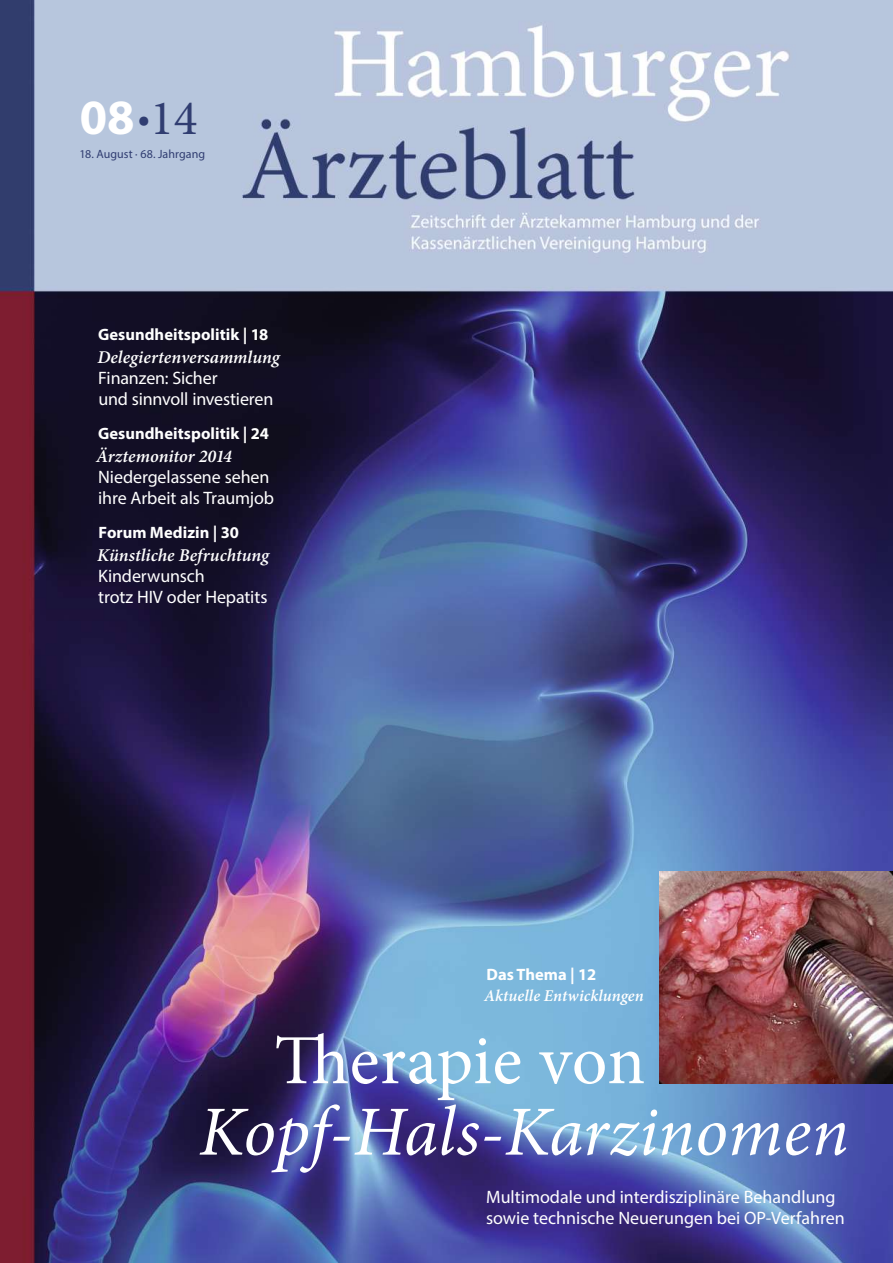
<style>
.page{position:relative;width:893px;height:1263px;background:#fff}
.page>*{position:absolute;margin:0;border:0;box-sizing:border-box;transform-origin:0 0}
.t1{font:italic 70.5px "Minion Pro";color:#fff}
.t2{font:70.5px "Minion Pro";color:#fff}
.t3{font:49.5px "Myriad Pro Bold OV MJFUNB";color:#fff}
.t4{font:18px/21px "Myriad Pro Regular OV TJFUNB";letter-spacing:-.01em;color:#fff}
.t5{font:18px/21px "Myriad Pro Regular OV OJFUNB";color:#fff}
.t6{font:italic 600 18px "Minion Pro";color:#fff}
.t7{font:16.5px "Myriad Pro Bold OV RJFUNB";color:#fff}
.t8{font:italic 600 16.5px "Minion Pro";letter-spacing:.005em;color:#fff}
.t9{font:16.5px "Myriad Pro Bold OV MJFUNB";color:#fff}
.t10{font:12px "Myriad Pro Regular OV OJFUNB";letter-spacing:.005em;color:#303d71}
.s1{color:#303d71}
.s2{font-family:"Minion Pro";color:#303d71}
</style>
<div class="page">
<img style="left:0;top:0;width:893px;height:1263px">
<img style="left:659px;top:872px;width:234px;height:211px">
<h2 class="t3" style="left:80px;top:88px;width:119px">08<span class="s1">·</span><span class="s2">14</span></h2>
<p class="t10" style="left:79px;top:147px;width:127px">18. August · 68. Jahrgang</p>
<p class="t7" style="left:98px;top:325px;width:172px">Gesundheitspolitik | 18</p>
<p class="t6" style="left:97px;top:345px;width:184px">Delegiertenversammlung</p>
<p class="t4" style="left:98px;top:368px;width:177px">Finanzen: Sicher<br>und sinnvoll investieren</p>
<p class="t7" style="left:98px;top:424px;width:172px">Gesundheitspolitik | 24</p>
<p class="t6" style="left:96px;top:444px;width:138px">Ärztemonitor 2014</p>
<p class="t4" style="left:98px;top:466px;width:177px">Niedergelassene sehen ihre Arbeit als Traumjob</p>
<p class="t7" style="left:99px;top:523px;width:142px">Forum Medizin | 30</p>
<p class="t6" style="left:97px;top:543px;width:173px">Künstliche Befruchtung</p>
<p class="t4" style="left:98px;top:565px;width:171px">Kinderwunsch<br>trotz HIV oder Hepatits</p>
<p class="t9" style="left:486px;top:964px;width:111px">Das Thema | 12</p>
<p class="t8" style="left:484px;top:984px;width:161px">Aktuelle Entwicklungen</p>
<h1 class="t2" style="left:274px;top:1017px;width:372px">Therapie von</h1>
<h1 class="t1" style="left:199px;top:1109px;width:652px">Kopf-Hals-Karzinomen</h1>
<p class="t5" style="left:486px;top:1186px;width:360px">Multimodale und interdisziplinäre Behandlung sowie technische Neuerungen bei OP-Verfahren</p>
</div>
